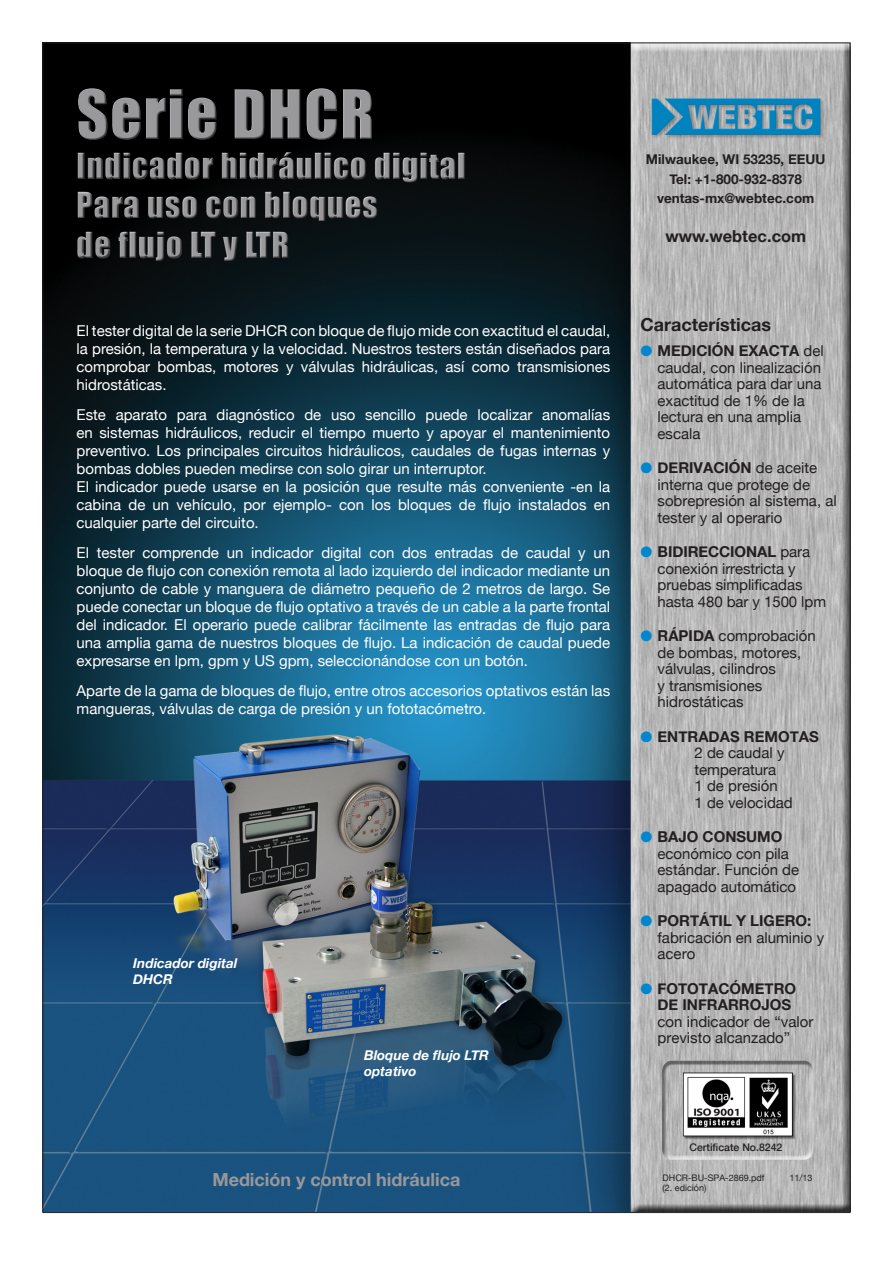
<style>
.page{position:relative;width:893px;height:1263px;background:#fff}
.page>*{position:absolute;margin:0;border:0;box-sizing:border-box;transform-origin:0 0}
.t1{font:63px "Impact";letter-spacing:.02em;color:#99989b}
.t2{font:33px/39.6px "Impact";letter-spacing:.02em;color:#99989b}
.t3{font:700 18px "Helvetica Neue";color:#99989b}
.t4{font:700 18px "Helvetica Neue";color:#231f20}
.t5{font:700 16.5px "Helvetica Neue";color:#231f20}
.t6{font:15px/18px "Helvetica Neue";color:#fff;text-align:justify}
.t7{font:15px/16.5px "Helvetica Neue";color:#231f20}
.t8{font:700 15px "Helvetica Neue";color:#231f20}
.t9{font:700 13.5px "Helvetica Neue";color:#231f20}
.t10{font:italic 700 13.5px/16.2px "Helvetica Neue";color:#fff}
.t11{font:500 10.5px "Helvetica Neue";color:#231f20}
.t12{font:9px "Helvetica Neue";color:#231f20}
.s1{color:#0086cf}
.s2{font-weight:700}
</style>
<div class="page">
<img style="left:45px;top:45px;width:803px;height:1166px">
<div style="left:76px;top:88px;width:391px;height:175px;background:#231f20;opacity:.75"></div>
<h1 class="t1" style="left:77px;top:66px;width:299px">Serie DHCR</h1>
<h2 class="t2" style="left:77px;top:145px;width:391px">Indicador hidráulico digital<br>Para uso con bloques<br>de flujo LT y LTR</h2>
<p class="t6" style="left:77px;top:320px;width:535px">El tester digital de la serie DHCR con bloque de flujo mide con exactitud el caudal, la presión, la temperatura y la velocidad. Nuestros testers están diseñados para comprobar bombas, motores y válvulas hidráulicas, así como transmisiones hidrostáticas.</p>
<p class="t6" style="left:77px;top:404px;width:535px">Este aparato para diagnóstico de uso sencillo puede localizar anomalías en sistemas hidráulicos, reducir el tiempo muerto y apoyar el mantenimiento preventivo. Los principales circuitos hidráulicos, caudales de fugas internas y bombas dobles pueden medirse con solo girar un interruptor.</p>
<p class="t6" style="left:77px;top:476px;width:535px">El indicador puede usarse en la posición que resulte más conveniente -en la cabina de un vehículo, por ejemplo- con los bloques de flujo instalados en cualquier parte del circuito.</p>
<p class="t6" style="left:77px;top:542px;width:535px">El tester comprende un indicador digital con dos entradas de caudal y un bloque de flujo con conexión remota al lado izquierdo del indicador mediante un conjunto de cable y manguera de diámetro pequeño de 2 metros de largo. Se puede conectar un bloque de flujo optativo a través de un cable a la parte frontal del indicador. El operario puede calibrar fácilmente las entradas de flujo para una amplia gama de nuestros bloques de flujo. La indicación de caudal puede expresarse en lpm, gpm y US gpm, seleccionándose con un botón.</p>
<p class="t6" style="left:77px;top:680px;width:535px">Aparte de la gama de bloques de flujo, entre otros accesorios optativos están las mangueras, válvulas de carga de presión y un fototacómetro.</p>
<p class="t10" style="left:133px;top:955px;width:106px">Indicador digital<br>DHCR</p>
<p class="t10" style="left:364px;top:1047px;width:127px">Bloque de flujo LTR optativo</p>
<p class="t3" style="left:212px;top:1164px;width:250px">Medición y control hidráulica</p>
<p class="t9" style="left:646px;top:147px;width:181px">Milwaukee, WI 53235, EEUU</p>
<p class="t9" style="left:669px;top:167px;width:134px">Tel: +1-800-932-8378</p>
<p class="t9" style="left:657px;top:186px;width:159px">ventas-mx@webtec.com</p>
<p class="t5" style="left:665px;top:221px;width:142px">www.webtec.com</p>
<p class="t4" style="left:640px;top:308px;width:132px">Características</p>
<p class="t7" style="left:657px;top:342px;width:168px;text-indent:-17px"><span class="s1">●</span> <span class="s2">MEDICIÓN EXACTA</span> del caudal, con linealización automática para dar una exactitud de 1% de la lectura en una amplia escala</p>
<p class="t7" style="left:657px;top:459px;width:181px;text-indent:-17px"><span class="s1">●</span> <span class="s2">DERIVACIÓN</span> de aceite interna que protege de sobrepresión al sistema, al tester y al operario</p>
<p class="t7" style="left:657px;top:543px;width:170px;text-indent:-17px"><span class="s1">●</span> <span class="s2">BIDIRECCIONAL</span> para conexión irrestricta y pruebas simplificadas hasta 480 bar y 1500 lpm</p>
<p class="t7" style="left:657px;top:627px;width:160px;text-indent:-17px"><span class="s1">●</span> <span class="s2">RÁPIDA</span> comprobación de bombas, motores, válvulas, cilindros<br>y transmisiones hidrostáticas</p>
<p class="t8" style="left:640px;top:723px;width:180px"><span class="s1">●</span> ENTRADAS REMOTAS</p>
<p class="t7" style="left:694px;top:744px;width:92px">2 de caudal y temperatura</p>
<p class="t7" style="left:694px;top:777px;width:85px">1 de presión</p>
<p class="t7" style="left:694px;top:793px;width:100px">1 de velocidad</p>
<p class="t7" style="left:657px;top:828px;width:143px;text-indent:-17px"><span class="s1">●</span> <span class="s2">BAJO CONSUMO </span>económico con pila estándar. Función de apagado automático</p>
<p class="t7" style="left:657px;top:912px;width:168px;text-indent:-17px"><span class="s1">●</span> <span class="s2">PORTÁTIL Y LIGERO: </span>fabricación en aluminio y acero</p>
<p class="t7" style="left:657px;top:979px;width:157px;text-indent:-17px"><span class="s1">●</span> <span class="s2">FOTOTACÓMETRO<br>DE INFRARROJOS </span>con indicador de “valor previsto alcanzado”</p>
<p class="t11" style="left:689px;top:1139px;width:94px">Certificate No.8242</p>
<p class="t12" style="left:662px;top:1170px;width:104px">DHCR-BU-SPA-2869.pdf</p>
<p class="t12" style="left:790px;top:1170px;width:25px">11/13</p>
<p class="t12" style="left:662px;top:1180px;width:45px">(2. edición)</p>
</div>
